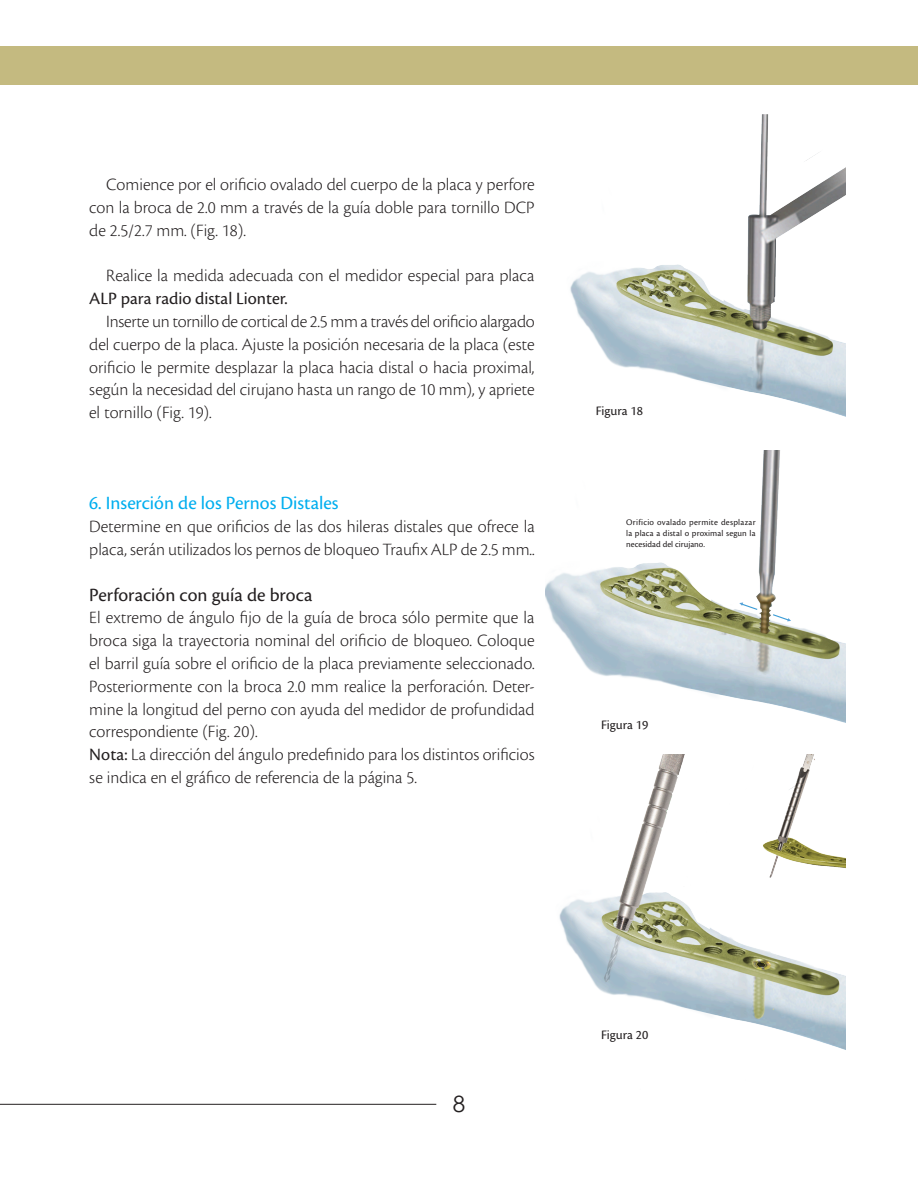
<style>
.page{position:relative;width:918px;height:1188px;background:#fff}
.page>*{position:absolute;margin:0;border:0;box-sizing:border-box;transform-origin:0 0}
.t1{font:22.5px "Century Gothic";color:#231f20}
.subtemas{font:19.5px "Cronos Pro";color:#00aeef}
.subtemas-2{font:19.5px "Cronos Pro";color:#231f20}
.sinsangria{font:300 18px/22.8px "Cronos Pro";color:#231f20;text-align:justify}
.subtemas-3{font:300 18px/22.8px "Cronos Pro";color:#231f20}
.subtemas-4{font:13.5px "Cronos Pro";color:#231f20}
.subtemas-5{font:9px/10.8px "Cronos Pro";letter-spacing:.01em;color:#231f20;text-align:justify}
.s1{font-weight:400}
</style>
<div class="page">
<div style="left:0;top:46px;width:918px;height:39px;background:#c4ba80"></div>
<hr style="left:0;top:1104px;width:436px;height:1px;background:#231f20">
<img style="left:570px;top:114px;width:276px;height:303px">
<img style="left:545px;top:450px;width:301px;height:305px">
<img style="left:559px;top:755px;width:287px;height:295px">
<svg style="left:772px;top:613px;width:19px;height:8px"></svg>
<svg style="left:739px;top:603px;width:20px;height:8px"></svg>
<p class="sinsangria" style="left:89px;top:173px;width:447px;text-indent:17px">Comience por el orificio ovalado del cuerpo de la placa y perfore con la broca de 2.0 mm a través de la guía doble para tornillo DCP de 2.5/2.7 mm. (Fig. 18).</p>
<p class="sinsangria" style="left:89px;top:264px;width:447px;text-indent:17px">Realice la medida adecuada con el medidor especial para placa<br><span class="s1">ALP para radio distal Lionter.</span></p>
<p class="sinsangria" style="left:89px;top:310px;width:447px;text-indent:17px">Inserte un tornillo de cortical de 2.5 mm a través del orificio alargado del cuerpo de la placa. Ajuste la posición necesaria de la placa (este orificio le permite desplazar la placa hacia distal o hacia proximal, según la necesidad del cirujano hasta un rango de 10 mm), y apriete el tornillo (Fig. 19).</p>
<p class="subtemas" style="left:89px;top:492px;width:251px">6. Inserción de los Pernos Distales</p>
<p class="subtemas-3" style="left:89px;top:515px;width:447px">Determine en que orificios de las dos hileras distales que ofrece la placa, serán utilizados los pernos de bloqueo Traufix ALP de 2.5 mm..</p>
<p class="subtemas-2" style="left:89px;top:583px;width:225px">Perforación con guía de broca</p>
<p class="sinsangria" style="left:89px;top:606px;width:447px">El extremo de ángulo fijo de la guía de broca sólo permite que la broca siga la trayectoria nominal del orificio de bloqueo. Coloque el barril guía sobre el orificio de la placa previamente seleccionado.<br>Posteriormente con la broca 2.0 mm realice la perforación. Deter&shy;mine la longitud del perno con ayuda del medidor de profundidad correspondiente (Fig. 20).</p>
<p class="sinsangria" style="left:89px;top:743px;width:447px"><span class="s1">Nota:</span> La dirección del ángulo predefinido para los distintos orificios se indica en el gráfico de referencia de la página 5.</p>
<p class="subtemas-4" style="left:596px;top:403px;width:49px">Figura 18</p>
<p class="subtemas-5" style="left:626px;top:517px;width:131px">Orificio ovalado permite desplazar la placa a distal o proximal segun la necesidad del cirujano.</p>
<p class="subtemas-4" style="left:601px;top:717px;width:49px">Figura 19</p>
<p class="t1" style="left:453px;top:1088px;width:14px">8</p>
<p class="subtemas-4" style="left:601px;top:1027px;width:49px">Figura 20</p>
</div>
